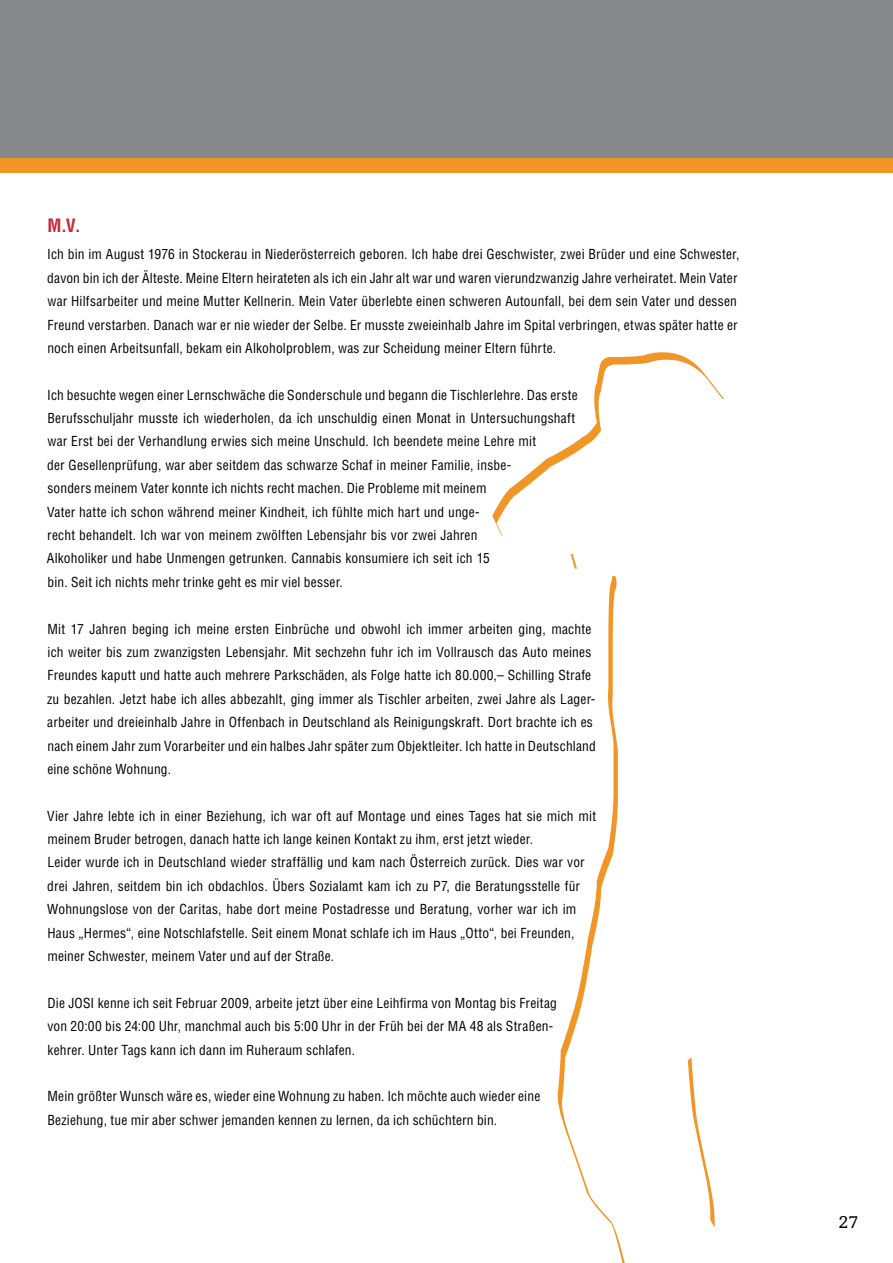
<style>
.page{position:relative;width:893px;height:1263px;background:#fff}
.page>*{position:absolute;margin:0;border:0;box-sizing:border-box;transform-origin:0 0}
.t1{font:700 condensed 18px "Helvetica LT Std";color:#c32e3c}
.t2{font:18px "Egyptienne FLT Std";color:#000}
.t3{font:condensed 13.5px/23.4px "Helvetica LT Std";letter-spacing:.015em;color:#000}
</style>
<div class="page">
<div style="left:0;top:157px;width:893px;height:16px;background:#f29527"></div>
<div style="left:0;top:0;width:893px;height:157px;background:#87888a"></div>
<svg style="left:497px;top:359px;width:227px;height:904px"></svg>
<div style="left:713px;top:399px;width:180px;height:64px;background:#fff"></div>
<h1 class="t1" style="left:47px;top:214px;width:35px">M.V.</h1>
<p class="t3" style="left:47px;top:243px;width:694px">Ich bin im August 1976 in Stockerau in Niederösterreich geboren. Ich habe drei Geschwister, zwei Brüder und eine Schwester, davon bin ich der Älteste. Meine Eltern heirateten als ich ein Jahr alt war und waren vierundzwanzig Jahre verheiratet. Mein Vater war Hilfsarbeiter und meine Mutter Kellnerin. Mein Vater überlebte einen schweren Autounfall, bei dem sein Vater und dessen Freund verstarben. Danach war er nie wieder der Selbe. Er musste zweieinhalb Jahre im Spital verbringen, etwas später hatte er noch einen Arbeitsunfall, bekam ein Alkoholproblem, was zur Scheidung meiner Eltern führte.</p>
<p class="t3" style="left:47px;top:383px;width:532px">Ich besuchte wegen einer Lernschwäche die Sonderschule und begann die Tischlerlehre. Das erste Berufsschuljahr musste ich wiederholen, da ich unschuldig einen Monat in Untersuchungshaft war Erst bei der Verhandlung erwies sich meine Unschuld. Ich beendete meine Lehre mit<br>der Gesellenprüfung, war aber seitdem das schwarze Schaf in meiner Familie, insbe-<br>sonders meinem Vater konnte ich nichts recht machen. Die Probleme mit meinem<br>Vater hatte ich schon während meiner Kindheit, ich fühlte mich hart und unge-<br>recht behandelt. Ich war von meinem zwölften Lebensjahr bis vor zwei Jahren<br>Alkoholiker und habe Unmengen getrunken. Cannabis konsumiere ich seit ich 15<br>bin. Seit ich nichts mehr trinke geht es mir viel besser.</p>
<p class="t3" style="left:47px;top:617px;width:550px">Mit 17 Jahren beging ich meine ersten Einbrüche und obwohl ich immer arbeiten ging, machte ich weiter bis zum zwanzigsten Lebensjahr. Mit sechzehn fuhr ich im Vollrausch das Auto meines Freundes kaputt und hatte auch mehrere Parkschäden, als Folge hatte ich 80.000,– Schilling Strafe zu bezahlen. Jetzt habe ich alles abbezahlt, ging immer als Tischler arbeiten, zwei Jahre als Lager&shy;arbeiter und dreieinhalb Jahre in Offenbach in Deutschland als Reinigungskraft. Dort brachte ich es nach einem Jahr zum Vorarbeiter und ein halbes Jahr später zum Objektleiter. Ich hatte in Deutschland eine schöne Wohnung.</p>
<p class="t3" style="left:47px;top:804px;width:550px">Vier Jahre lebte ich in einer Beziehung, ich war oft auf Montage und eines Tages hat sie mich mit meinem Bruder betrogen, danach hatte ich lange keinen Kontakt zu ihm, erst jetzt wieder.<br>Leider wurde ich in Deutschland wieder straffällig und kam nach Österreich zurück. Dies war vor drei Jahren, seitdem bin ich obdachlos. Übers Sozialamt kam ich zu P7, die Beratungsstelle für Wohnungslose von der Caritas, habe dort meine Postadresse und Beratung, vorher war ich im Haus „Hermes“, eine Notschlafstelle. Seit einem Monat schlafe ich im Haus „Otto“, bei Freunden, meiner Schwester, meinem Vater und auf der Straße.</p>
<p class="t3" style="left:47px;top:991px;width:511px">Die JOSI kenne ich seit Februar 2009, arbeite jetzt über eine Leihfirma von Montag bis Freitag von 20:00 bis 24:00 Uhr, manchmal auch bis 5:00 Uhr in der Früh bei der MA 48 als Straßen&shy;kehrer. Unter Tags kann ich dann im Ruheraum schlafen.</p>
<p class="t3" style="left:47px;top:1084px;width:494px">Mein größter Wunsch wäre es, wieder eine Wohnung zu haben. Ich möchte auch wieder eine<br>Beziehung, tue mir aber schwer jemanden kennen zu lernen, da ich schüchtern bin.</p>
<h1 class="t2" style="left:838px;top:1212px;width:22px">27</h1>
</div>
